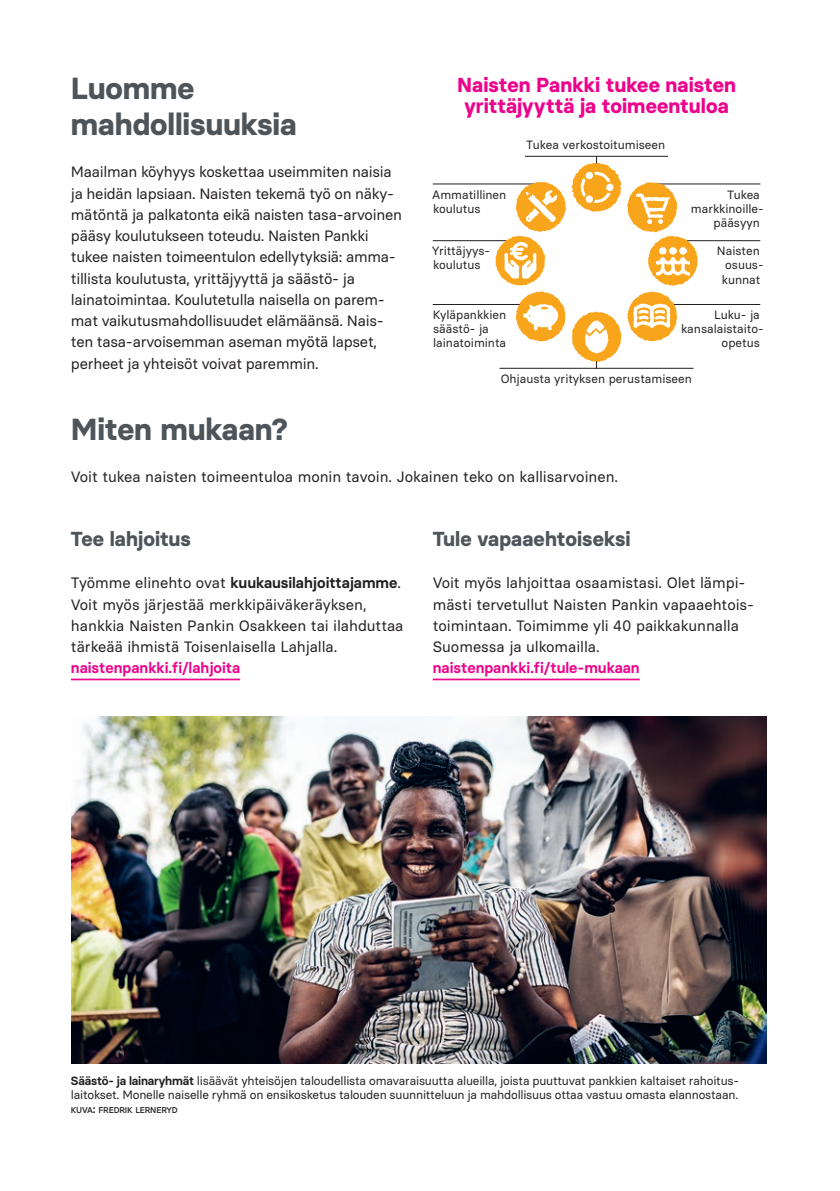
<style>
.page{position:relative;width:840px;height:1191px;background:#fff}
.page>*{position:absolute;margin:0;border:0;box-sizing:border-box;transform-origin:0 0}
.t1{font:700 30.4px/35.4px "Basier Square";color:#4d545a}
.t2{font:700 20.2px/21.2px "Basier Square";letter-spacing:.005em;color:#ed028c;text-align:center}
.t3{font:700 20.2px "Basier Square";letter-spacing:.005em;color:#4d545a}
.No_spacing{font:15px/21.2px "Basier Square";letter-spacing:-.015em;color:#231f20}
.No_spacing-2{font:600 15px "Basier Square";color:#ed028c}
.p_small{font:12px/14.2px "Basier Square";letter-spacing:-.015em;color:#231f20}
.p_small-2{font:500 8.4px "Basier Square";letter-spacing:-.02em;color:#231f20}
.s1{font-weight:600}
.s2{font-weight:600;color:#ed028c}
.s3{font-size:12px}
</style>
<div class="page">
<hr style="left:71px;top:678px;width:169px;height:2px;background:#ed028c">
<hr style="left:432px;top:678px;width:207px;height:2px;background:#ed028c">
<img style="left:71px;top:716px;width:694px;height:347px">
<hr style="left:432px;top:184px;width:104px;height:1px;background:#231f20">
<hr style="left:645px;top:184px;width:114px;height:1px;background:#231f20">
<hr style="left:661px;top:240px;width:98px;height:1px;background:#231f20">
<hr style="left:661px;top:304px;width:98px;height:1px;background:#231f20">
<hr style="left:432px;top:240px;width:88px;height:1px;background:#231f20">
<hr style="left:432px;top:304px;width:104px;height:1px;background:#231f20">
<hr style="left:499px;top:368px;width:194px;height:1px;background:#231f20">
<hr style="left:524px;top:156px;width:143px;height:1px;background:#231f20">
<hr style="left:595px;top:330px;width:1px;height:39px;background:#231f20">
<svg style="left:571px;top:312px;width:50px;height:50px"></svg>
<svg style="left:627px;top:182px;width:70px;height:103px"></svg>
<svg style="left:515px;top:291px;width:50px;height:50px"></svg>
<svg style="left:627px;top:291px;width:49px;height:50px"></svg>
<svg style="left:495px;top:182px;width:70px;height:103px"></svg>
<svg style="left:571px;top:156px;width:50px;height:56px"></svg>
<p class="t1" style="left:71px;top:70px;width:227px">Luomme mahdollisuuksia</p>
<p class="No_spacing" style="left:71px;top:161px;width:332px">Maailman köyhyys koskettaa useimmiten naisia ja heidän lapsiaan. Naisten tekemä työ on näky&shy;mätöntä ja palkatonta eikä naisten tasa-arvoinen pääsy koulutukseen toteudu. Naisten Pankki tukee naisten toimeentulon edellytyksiä: amma&shy;tillista koulutusta, yrittäjyyttä ja säästö- ja lainatoimintaa. Koulutetulla naisella on parem&shy;mat vaikutusmahdollisuudet elämäänsä. Nais&shy;ten tasa-arvoisemman aseman myötä lapset, perheet ja yhteisöt voivat paremmin.</p>
<p class="t2" style="left:457px;top:74px;width:280px">Naisten Pankki tukee naisten yrittäjyyttä ja toimeentuloa</p>
<p class="p_small" style="left:526px;top:137px;width:140px">Tukea verkostoitumiseen</p>
<p class="p_small" style="left:432px;top:187px;width:75px">Ammatillinen koulutus</p>
<p class="p_small" style="left:726px;top:187px;width:34px">Tukea</p>
<p class="p_small" style="left:690px;top:201px;width:74px">markkinoille-</p>
<p class="p_small" style="left:713px;top:215px;width:48px">pääsyyn</p>
<p class="p_small" style="left:721px;top:244px;width:43px;text-indent:-5px">Naisten osuus&shy;kunnat</p>
<p class="p_small" style="left:680px;top:307px;width:82px;text-align:right">Luku- ja kansalaistaito&shy;opetus</p>
<p class="p_small" style="left:431px;top:244px;width:60px">Yrittäjyys&shy;koulutus</p>
<p class="p_small" style="left:432px;top:307px;width:75px">Kyläpankkien säästö- ja lainatoiminta</p>
<p class="p_small" style="left:500px;top:371px;width:192px">Ohjausta yrityksen perustamiseen</p>
<p class="t1" style="left:71px;top:411px;width:218px">Miten mukaan?</p>
<p class="No_spacing" style="left:71px;top:466px;width:548px">Voit tukea naisten toimeentuloa monin tavoin. Jokainen teko on kallisarvoinen.</p>
<p class="t3" style="left:71px;top:526px;width:121px">Tee lahjoitus</p>
<p class="No_spacing" style="left:71px;top:572px;width:334px">Työmme elinehto ovat <span class="s1">kuukausilahjoittajamme</span>.<br>Voit myös järjestää merkkipäiväkeräyksen, hankkia Naisten Pankin Osakkeen tai ilahduttaa tärkeää ihmistä Toisenlaisella Lahjalla.</p>
<p class="No_spacing-2" style="left:71px;top:659px;width:171px">naistenpankki.fi/lahjoita</p>
<p class="t3" style="left:432px;top:526px;width:199px">Tule vapaaehtoiseksi</p>
<p class="No_spacing" style="left:432px;top:572px;width:323px">Voit myös lahjoittaa osaamistasi. Olet lämpi&shy;mästi tervetullut Naisten Pankin vapaaehtois&shy;toimintaan. Toimimme yli 40 paikkakunnalla Suomessa ja ulkomailla. <span class="s2">naistenpankki.fi/tule-mukaan</span></p>
<p class="p_small" style="left:71px;top:1073px;width:669px"><span class="s1">Säästö- ja lainaryhmät</span> lisäävät yhteisöjen taloudellista omavaraisuutta alueilla, joista puuttuvat pankkien kaltaiset rahoitus&shy;laitokset. Monelle naiselle ryhmä on ensikosketus talouden suunnitteluun ja mahdollisuus ottaa vastuu omasta elannostaan.</p>
<p class="p_small-2" style="left:71px;top:1104px;width:108px">KUVA<span class="s3">:</span> FREDRIK LERNERYD</p>
</div>
